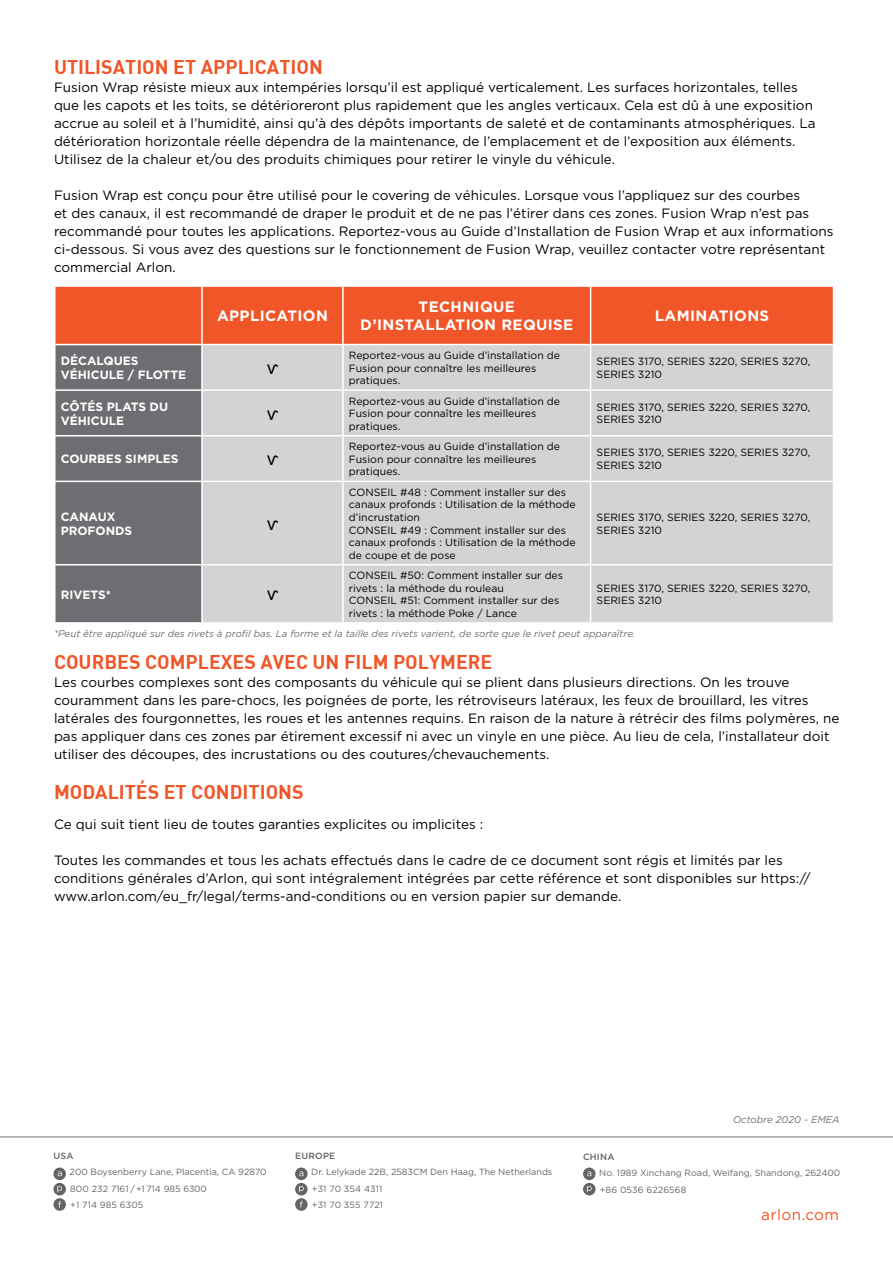
<style>
.page{position:relative;width:893px;height:1263px;background:#fff}
.page>*{position:absolute;margin:0;border:0;box-sizing:border-box;transform-origin:0 0}
.t1{font:19.5px "DIN Bold";color:#f15629}
.t2{font:18px "Arial";color:#000}
.t3{font:15.3px "Gotham";letter-spacing:.025em;color:#f15629}
.t4{font:700 15px/18px "Gotham";letter-spacing:.025em;color:#fff;text-align:center}
.t5{font:13.5px/18px "Gotham";color:#000}
.t6{font:700 12px/14.4px "Gotham";color:#fff}
.t7{font:10.5px/12.6px "Gotham";color:#000}
.t8{font:italic 9.75px "Gotham";color:#6d6e71}
.t9{font:9px/16.5px "Gotham";color:#636466}
.t10{font:500 9px "Gotham";letter-spacing:.025em;color:#636466}
</style>
<div class="page">
<hr style="left:0;top:1136px;width:893px;height:1px;background:#737373">
<svg style="left:53px;top:1167px;width:13px;height:13px"></svg>
<svg style="left:58px;top:1171px;width:4px;height:5px"></svg>
<div style="left:53px;top:1198px;width:13px;height:13px;background:#636466;border-radius:50%"></div>
<svg style="left:58px;top:1201px;width:3px;height:7px"></svg>
<div style="left:53px;top:1183px;width:13px;height:12px;background:#636466;border-radius:50%"></div>
<svg style="left:57px;top:1186px;width:5px;height:6px"></svg>
<svg style="left:295px;top:1167px;width:13px;height:13px"></svg>
<svg style="left:299px;top:1171px;width:4px;height:5px"></svg>
<div style="left:295px;top:1198px;width:13px;height:13px;background:#636466;border-radius:50%"></div>
<svg style="left:300px;top:1201px;width:3px;height:7px"></svg>
<div style="left:295px;top:1183px;width:13px;height:12px;background:#636466;border-radius:50%"></div>
<svg style="left:299px;top:1186px;width:5px;height:6px"></svg>
<svg style="left:583px;top:1167px;width:12px;height:13px"></svg>
<svg style="left:587px;top:1171px;width:4px;height:5px"></svg>
<div style="left:583px;top:1183px;width:12px;height:12px;background:#636466;border-radius:50%"></div>
<svg style="left:587px;top:1186px;width:5px;height:6px"></svg>
<div style="left:56px;top:287px;width:777px;height:57px;background:#f15629"></div>
<div style="left:56px;top:345px;width:145px;height:277px;background:#6d6e71"></div>
<div style="left:203px;top:345px;width:630px;height:277px;background:#d1d3d4"></div>
<hr style="left:201px;top:287px;width:2px;height:57px;background:#fff">
<hr style="left:342px;top:287px;width:2px;height:57px;background:#fff">
<hr style="left:590px;top:287px;width:1px;height:57px;background:#fff">
<hr style="left:342px;top:345px;width:2px;height:44px;background:#fff">
<hr style="left:590px;top:345px;width:1px;height:44px;background:#fff">
<hr style="left:54px;top:389px;width:148px;height:2px;background:#fff">
<hr style="left:202px;top:389px;width:141px;height:2px;background:#fff">
<hr style="left:343px;top:389px;width:248px;height:2px;background:#fff">
<hr style="left:342px;top:391px;width:2px;height:44px;background:#fff">
<hr style="left:591px;top:389px;width:243px;height:2px;background:#fff">
<hr style="left:590px;top:391px;width:1px;height:44px;background:#fff">
<hr style="left:54px;top:435px;width:148px;height:1px;background:#fff">
<hr style="left:202px;top:435px;width:141px;height:1px;background:#fff">
<hr style="left:343px;top:435px;width:248px;height:1px;background:#fff">
<hr style="left:342px;top:436px;width:2px;height:45px;background:#fff">
<hr style="left:591px;top:435px;width:243px;height:1px;background:#fff">
<hr style="left:590px;top:436px;width:1px;height:45px;background:#fff">
<hr style="left:54px;top:481px;width:148px;height:1px;background:#fff">
<hr style="left:202px;top:481px;width:141px;height:1px;background:#fff">
<hr style="left:343px;top:481px;width:248px;height:1px;background:#fff">
<hr style="left:342px;top:482px;width:2px;height:82px;background:#fff">
<hr style="left:591px;top:481px;width:243px;height:1px;background:#fff">
<hr style="left:590px;top:482px;width:1px;height:82px;background:#fff">
<hr style="left:54px;top:564px;width:148px;height:1px;background:#fff">
<hr style="left:202px;top:564px;width:141px;height:1px;background:#fff">
<hr style="left:343px;top:564px;width:248px;height:1px;background:#fff">
<hr style="left:342px;top:565px;width:2px;height:57px;background:#fff">
<hr style="left:591px;top:564px;width:243px;height:1px;background:#fff">
<hr style="left:590px;top:565px;width:1px;height:57px;background:#fff">
<h1 class="t1" style="left:54px;top:54px;width:270px">UTILISATION ET APPLICATION</h1>
<p class="t5" style="left:54px;top:78px;width:763px">Fusion Wrap résiste mieux aux intempéries lorsqu’il est appliqué verticalement. Les surfaces horizontales, telles que les capots et les toits, se détérioreront plus rapidement que les angles verticaux. Cela est dû à une exposition accrue au soleil et à l’humidité, ainsi qu’à des dépôts importants de saleté et de contaminants atmosphériques. La détérioration horizontale réelle dépendra de la maintenance, de l’emplacement et de l’exposition aux éléments.<br>Utilisez de la chaleur et/ou des produits chimiques pour retirer le vinyle du véhicule.</p>
<p class="t5" style="left:54px;top:186px;width:781px">Fusion Wrap est conçu pour être utilisé pour le covering de véhicules. Lorsque vous l’appliquez sur des courbes<br>et des canaux, il est recommandé de draper le produit et de ne pas l’étirer dans ces zones. Fusion Wrap n’est pas recommandé pour toutes les applications. Reportez-vous au Guide d’Installation de Fusion Wrap et aux informations ci-dessous. Si vous avez des questions sur le fonctionnement de Fusion Wrap, veuillez contacter votre représentant commercial Arlon.</p>
<p class="t4" style="left:217px;top:307px;width:112px">APPLICATION</p>
<p class="t4" style="left:360px;top:298px;width:214px">TECHNIQUE<br>D’INSTALLATION REQUISE</p>
<p class="t4" style="left:655px;top:307px;width:116px">LAMINATIONS</p>
<p class="t6" style="left:61px;top:353px;width:127px">DÉCALQUES<br>VÉHICULE / FLOTTE</p>
<h2 class="t2" style="left:267px;top:355px;width:12px">ⱱ</h2>
<p class="t7" style="left:349px;top:349px;width:213px">Reportez-vous au Guide d’installation de<br>Fusion pour connaître les meilleures pratiques.</p>
<p class="t7" style="left:597px;top:355px;width:215px">SERIES 3170, SERIES 3220, SERIES 3270,<br>SERIES 3210</p>
<p class="t6" style="left:61px;top:399px;width:109px">CÔTÉS PLATS DU<br>VÉHICULE</p>
<h2 class="t2" style="left:267px;top:401px;width:12px">ⱱ</h2>
<p class="t6" style="left:61px;top:452px;width:119px">COURBES SIMPLES</p>
<h2 class="t2" style="left:267px;top:446px;width:12px">ⱱ</h2>
<p class="t6" style="left:61px;top:509px;width:73px">CANAUX<br>PROFONDS</p>
<h2 class="t2" style="left:267px;top:511px;width:12px">ⱱ</h2>
<p class="t7" style="left:349px;top:394px;width:213px">Reportez-vous au Guide d’installation de<br>Fusion pour connaître les meilleures pratiques.</p>
<p class="t7" style="left:597px;top:401px;width:215px">SERIES 3170, SERIES 3220, SERIES 3270,<br>SERIES 3210</p>
<p class="t7" style="left:349px;top:440px;width:213px">Reportez-vous au Guide d’installation de<br>Fusion pour connaître les meilleures pratiques.</p>
<p class="t7" style="left:597px;top:446px;width:215px">SERIES 3170, SERIES 3220, SERIES 3270,<br>SERIES 3210</p>
<p class="t7" style="left:349px;top:485px;width:228px">CONSEIL #48 : Comment installer sur des canaux profonds : Utilisation de la méthode d’incrustation<br>CONSEIL #49 : Comment installer sur des canaux profonds : Utilisation de la méthode de coupe et de pose</p>
<p class="t7" style="left:597px;top:511px;width:215px">SERIES 3170, SERIES 3220, SERIES 3270,<br>SERIES 3210</p>
<p class="t7" style="left:349px;top:569px;width:216px">CONSEIL #50: Comment installer sur des rivets : la méthode du rouleau<br>CONSEIL #51: Comment installer sur des rivets : la méthode Poke / Lance</p>
<p class="t7" style="left:597px;top:581px;width:215px">SERIES 3170, SERIES 3220, SERIES 3270,<br>SERIES 3210</p>
<p class="t8" style="left:54px;top:628px;width:583px">*Peut être appliqué sur des rivets à profil bas. La forme et la taille des rivets varient, de sorte que le rivet peut apparaître.</p>
<h1 class="t1" style="left:54px;top:649px;width:440px">COURBES COMPLEXES AVEC UN FILM POLYMERE</h1>
<p class="t5" style="left:54px;top:673px;width:787px">Les courbes complexes sont des composants du véhicule qui se plient dans plusieurs directions. On les trouve couramment dans les pare-chocs, les poignées de porte, les rétroviseurs latéraux, les feux de brouillard, les vitres latérales des fourgonnettes, les roues et les antennes requins. En raison de la nature à rétrécir des films polymères, ne pas appliquer dans ces zones par étirement excessif ni avec un vinyle en une pièce. Au lieu de cela, l’installateur doit utiliser des découpes, des incrustations ou des coutures/chevauchements.</p>
<h1 class="t1" style="left:54px;top:779px;width:251px">MODALITÉS ET CONDITIONS</h1>
<p class="t5" style="left:54px;top:815px;width:431px">Ce qui suit tient lieu de toutes garanties explicites ou implicites :</p>
<p class="t5" style="left:54px;top:851px;width:758px">Toutes les commandes et tous les achats effectués dans le cadre de ce document sont régis et limités par les conditions générales d’Arlon, qui sont intégralement intégrées par cette référence et sont disponibles sur https:// www.arlon.com/eu_fr/legal/terms-and-conditions ou en version papier sur demande.</p>
<p class="t6" style="left:61px;top:587px;width:52px">RIVETS*</p>
<h2 class="t2" style="left:267px;top:582px;width:12px">ⱱ</h2>
<p class="t10" style="left:53px;top:1150px;width:22px">USA</p>
<p class="t9" style="left:70px;top:1164px;width:198px">200 Boysenberry Lane, Placentia, CA 92870<br>800 232 7161 / +1 714 985 6300<br>+1 714 985 6305</p>
<p class="t10" style="left:295px;top:1150px;width:42px">EUROPE</p>
<p class="t9" style="left:311px;top:1164px;width:243px">Dr. Lelykade 22B, 2583CM Den Haag, The Netherlands +31 70 354 4311<br>+31 70 355 7721</p>
<p class="t8" style="left:733px;top:1114px;width:108px">Octobre 2020 - EMEA</p>
<p class="t10" style="left:583px;top:1151px;width:33px">CHINA</p>
<p class="t9" style="left:599px;top:1164px;width:243px">No. 1989 Xinchang Road, Weifang, Shandong, 262400 +86 0536 6226568</p>
<p class="t3" style="left:761px;top:1206px;width:79px">arlon.com</p>
</div>
